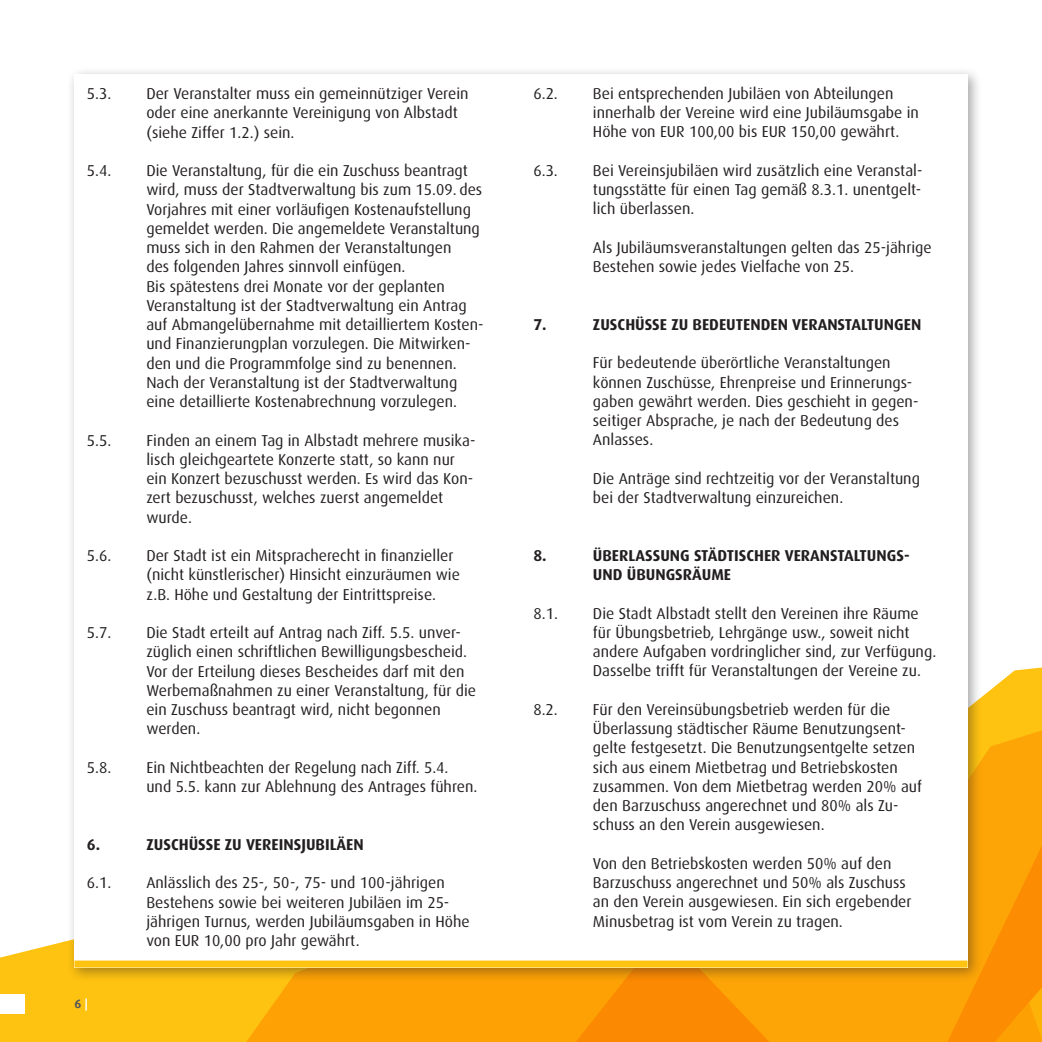
<style>
.page{position:relative;width:1042px;height:1042px;background:#fff}
.page>*{position:absolute;margin:0;border:0;box-sizing:border-box;transform-origin:0 0}
.t1{font:15.75px/19.2px "Dax";color:#231f20}
.t2{font:700 15.75px/19.2px "Dax";color:#231f20}
.t3{font:700 12.25px "Dax Offc Pro";color:#57585a}
.s1{color:#fff}
</style>
<div class="page">
<svg style="left:0;top:941px;width:887px;height:101px;background:#fda90a"></svg>
<svg style="left:887px;top:667px;width:155px;height:375px;background:#fca60e"></svg>
<svg style="left:888px;top:1002px;width:154px;height:40px;background:#fc9c04"></svg>
<div style="left:67px;top:67px;width:915px;height:915px;background:#231f20;opacity:.4"></div>
<div style="left:74px;top:74px;width:893px;height:893px;background:#fff"></div>
<div style="left:74px;top:960px;width:893px;height:7px;background:#fec210"></div>
<div style="left:0;top:994px;width:25px;height:20px;background:#fff"></div>
<p class="t1" style="left:87px;top:84px;width:26px">5.3.</p>
<p class="t1" style="left:146px;top:84px;width:324px">Der Veranstalter muss ein gemeinnütziger Verein oder eine anerkannte Vereinigung von Albstadt (siehe Ziffer 1.2.) sein.</p>
<p class="t1" style="left:87px;top:161px;width:26px">5.4.</p>
<p class="t1" style="left:146px;top:161px;width:339px">Die Veranstaltung, für die ein Zuschuss beantragt wird, muss der Stadtverwaltung bis zum 15.09. des Vorjahres mit einer vorläufigen Kostenaufstellung gemeldet werden. Die angemeldete Veranstaltung muss sich in den Rahmen der Veranstaltungen<br>des folgenden Jahres sinnvoll einfügen.<br>Bis spätestens drei Monate vor der geplanten Veranstaltung ist der Stadtverwaltung ein Antrag auf Abmangelübernahme mit detailliertem Kosten&shy;und Finanzierungplan vorzulegen. Die Mitwirken&shy;den und die Programmfolge sind zu benennen.<br>Nach der Veranstaltung ist der Stadtverwaltung eine detaillierte Kostenabrechnung vorzulegen.</p>
<p class="t1" style="left:87px;top:431px;width:26px">5.5.</p>
<p class="t1" style="left:146px;top:431px;width:330px">Finden an einem Tag in Albstadt mehrere musika&shy;lisch gleichgeartete Konzerte statt, so kann nur ein Konzert bezuschusst werden. Es wird das Kon&shy;zert bezuschusst, welches zuerst angemeldet wurde.</p>
<p class="t1" style="left:87px;top:546px;width:26px">5.6.</p>
<p class="t1" style="left:146px;top:546px;width:315px">Der Stadt ist ein Mitspracherecht in finanzieller (nicht künstlerischer) Hinsicht einzuräumen wie z.B. Höhe und Gestaltung der Eintrittspreise.</p>
<p class="t1" style="left:87px;top:623px;width:26px">5.7.</p>
<p class="t1" style="left:146px;top:623px;width:331px">Die Stadt erteilt auf Antrag nach Ziff. 5.5. unver&shy;züglich einen schriftlichen Bewilligungsbescheid.<br>Vor der Erteilung dieses Bescheides darf mit den Werbemaßnahmen zu einer Veranstaltung, für die ein Zuschuss beantragt wird, nicht begonnen werden.</p>
<p class="t1" style="left:87px;top:758px;width:26px">5.8.</p>
<p class="t1" style="left:146px;top:758px;width:333px">Ein Nichtbeachten der Regelung nach Ziff. 5.4.<br>und 5.5. kann zur Ablehnung des Antrages führen.</p>
<p class="t2" style="left:87px;top:835px;width:15px">6.</p>
<p class="t2" style="left:146px;top:835px;width:219px">ZUSCHÜSSE ZU VEREINSJUBILÄEN</p>
<p class="t1" style="left:87px;top:873px;width:26px">6.1.</p>
<p class="t1" style="left:146px;top:873px;width:325px">Anlässlich des 25-, 50-, 75- und 100-jährigen Bestehens sowie bei weiteren Jubiläen im 25- jährigen Turnus, werden Jubiläumsgaben in Höhe von EUR 10,00 pro Jahr gewährt.</p>
<p class="t3" style="left:74px;top:996px;width:15px">6 <span class="s1">|</span></p>
<p class="t1" style="left:533px;top:84px;width:26px">6.2.</p>
<p class="t1" style="left:593px;top:84px;width:327px">Bei entsprechenden Jubiläen von Abteilungen innerhalb der Vereine wird eine Jubiläumsgabe in<br>Höhe von EUR 100,00 bis EUR 150,00 gewährt.</p>
<p class="t1" style="left:533px;top:161px;width:26px">6.3.</p>
<p class="t1" style="left:593px;top:161px;width:331px;text-align:justify">Bei Vereinsjubiläen wird zusätzlich eine Veranstal&shy;tungsstätte für einen Tag gemäß 8.3.1. unentgelt&shy;lich überlassen.</p>
<p class="t1" style="left:593px;top:238px;width:340px">Als Jubiläumsveranstaltungen gelten das 25-jährige<br>Bestehen sowie jedes Vielfache von 25.</p>
<p class="t2" style="left:533px;top:315px;width:15px">7.</p>
<p class="t2" style="left:593px;top:315px;width:330px">ZUSCHÜSSE ZU BEDEUTENDEN VERANSTALTUNGEN</p>
<p class="t1" style="left:593px;top:353px;width:327px">Für bedeutende überörtliche Veranstaltungen können Zuschüsse, Ehrenpreise und Erinnerungs&shy;gaben gewährt werden. Dies geschieht in gegen&shy;seitiger Absprache, je nach der Bedeutung des Anlasses.</p>
<p class="t1" style="left:593px;top:469px;width:328px">Die Anträge sind rechtzeitig vor der Veranstaltung bei der Stadtverwaltung einzureichen.</p>
<p class="t2" style="left:533px;top:546px;width:15px">8.</p>
<p class="t2" style="left:593px;top:546px;width:318px">ÜBERLASSUNG STÄDTISCHER VERANSTALTUNGS-<br>UND ÜBUNGSRÄUME</p>
<p class="t1" style="left:533px;top:604px;width:26px">8.1.</p>
<p class="t1" style="left:593px;top:604px;width:345px">Die Stadt Albstadt stellt den Vereinen ihre Räume für Übungsbetrieb, Lehrgänge usw., soweit nicht andere Aufgaben vordringlicher sind, zur Verfügung.<br>Dasselbe trifft für Veranstaltungen der Vereine zu.</p>
<p class="t1" style="left:533px;top:700px;width:26px">8.2.</p>
<p class="t1" style="left:593px;top:700px;width:331px">Für den Vereinsübungsbetrieb werden für die Überlassung städtischer Räume Benutzungsent&shy;gelte festgesetzt. Die Benutzungsentgelte setzen sich aus einem Mietbetrag und Betriebskosten zusammen. Von dem Mietbetrag werden 20% auf den Barzuschuss angerechnet und 80% als Zu&shy;schuss an den Verein ausgewiesen.</p>
<p class="t1" style="left:593px;top:854px;width:320px">Von den Betriebskosten werden 50% auf den Barzuschuss angerechnet und 50% als Zuschuss an den Verein ausgewiesen. Ein sich ergebender Minusbetrag ist vom Verein zu tragen.</p>
</div>
